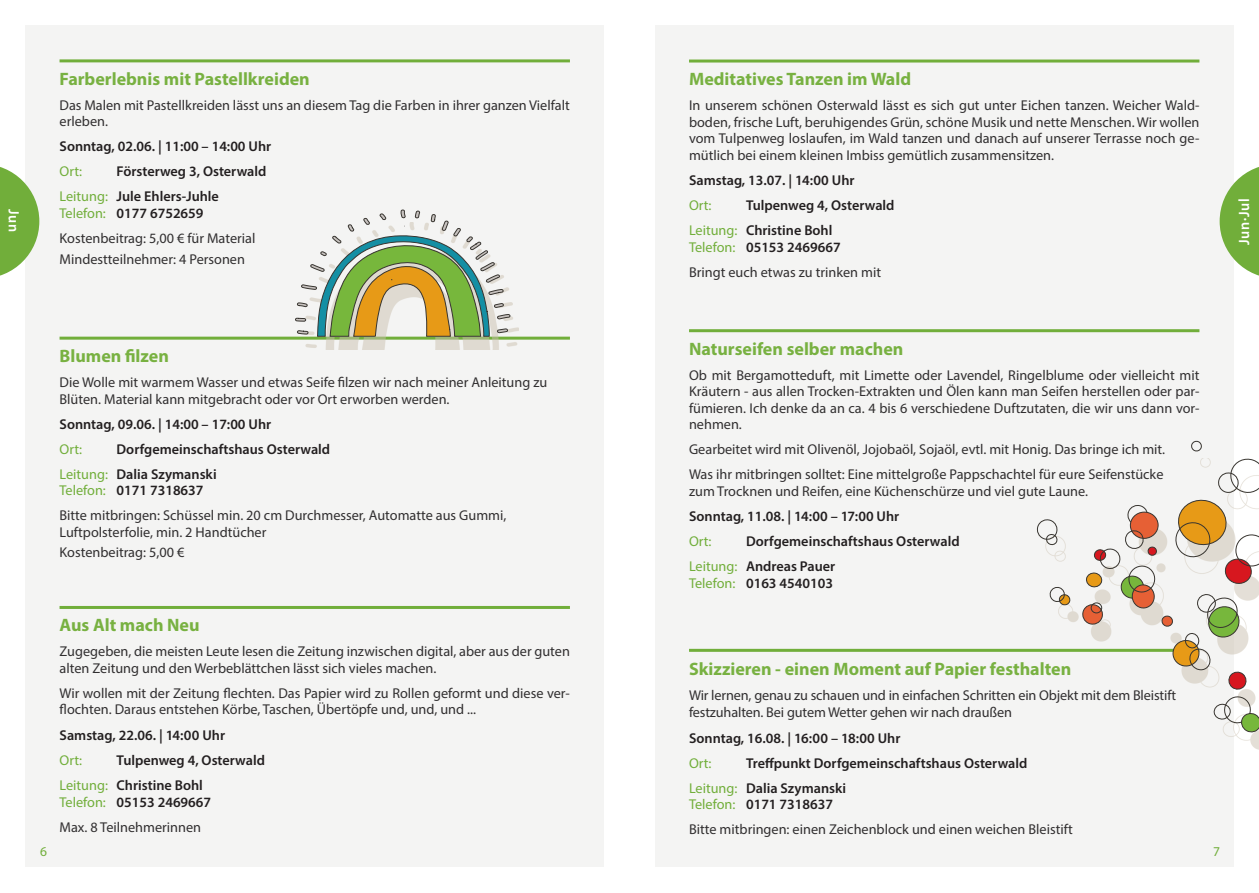
<style>
.page{position:relative;width:1259px;height:893px;background:#fff}
.page>*{position:absolute;margin:0;border:0;box-sizing:border-box;transform-origin:0 0}
.t1{font:700 18px "Myriad Pro";color:#78b141}
.t2{font:600 15px "Myriad Pro";letter-spacing:.05em;color:#fff;scale:.95 1}
.t3{font:14.25px/16.5px "Myriad Pro";color:#312f30}
.t4{font:600 14.25px/25px "Myriad Pro";color:#231f20}
.t5{font:14.25px "Myriad Pro";letter-spacing:.01em;color:#71ae3a}
.t6{font:13.5px "Myriad Pro";color:#71ae3a}
.s1{font-weight:400;color:#71ae3a}
.s2{color:#71ae3a}
.s3{font-weight:600;color:#231f20}
</style>
<div class="page">
<div style="left:26px;top:26px;width:578px;height:841px;background:#f4f4f3"></div>
<div style="left:655px;top:26px;width:578px;height:841px;background:#f4f4f3"></div>
<svg style="left:1219px;top:164px;width:40px;height:114px"></svg>
<svg style="left:0;top:164px;width:39px;height:114px"></svg>
<hr style="left:689px;top:329px;width:510px;height:3px;background:#71ae3a">
<hr style="left:60px;top:337px;width:510px;height:3px;background:#71ae3a">
<hr style="left:60px;top:606px;width:510px;height:3px;background:#71ae3a">
<hr style="left:60px;top:59px;width:510px;height:3px;background:#71ae3a">
<hr style="left:689px;top:649px;width:510px;height:3px;background:#71ae3a">
<hr style="left:689px;top:60px;width:510px;height:3px;background:#71ae3a">
<div style="left:303px;top:222px;width:216px;height:127px;background:#cac0af;opacity:.5"></div>
<svg style="left:276px;top:209px;width:235px;height:141px"></svg>
<div style="left:1045px;top:458px;width:214px;height:291px;background:#f4f4f3"></div>
<svg style="left:1049px;top:587px;width:22px;height:19px"></svg>
<svg style="left:1036px;top:519px;width:23px;height:26px"></svg>
<svg style="left:1080px;top:441px;width:179px;height:292px"></svg>
<p class="t2" style="left:23px;top:209px;width:26px;rotate:90deg">Jun</p>
<p class="t1" style="left:60px;top:67px;width:252px">Farberlebnis mit Pastellkreiden</p>
<p class="t3" style="left:60px;top:97px;width:512px">Das Malen mit Pastellkreiden lässt uns an diesem Tag die Farben in ihrer ganzen Vielfalt erleben.</p>
<p class="t4" style="left:60px;top:134px;width:213px">Sonntag, 02.06. | 11:00 – 14:00 Uhr</p>
<p class="t5" style="left:60px;top:163px;width:24px">Ort:</p>
<p class="t4" style="left:60px;top:159px;width:208px;text-indent:57px">Försterweg 3, Osterwald<br><span class="s1">Leitung:</span> Jule Ehlers-Juhle</p>
<p class="t3" style="left:60px;top:200px;width:197px;line-height:25px"><span class="s2">Telefon:</span> <span class="s3">0177 6752659<br></span>Kostenbeitrag: 5,00 € für Material</p>
<p class="t3" style="left:60px;top:250px;width:187px">Mindestteilnehmer: 4 Personen</p>
<p class="t1" style="left:60px;top:344px;width:111px">Blumen filzen</p>
<p class="t3" style="left:60px;top:374px;width:489px">Die Wolle mit warmem Wasser und etwas Seife filzen wir nach meiner Anleitung zu<br>Blüten. Material kann mitgebracht oder vor Ort erworben werden.</p>
<p class="t4" style="left:60px;top:411px;width:213px">Sonntag, 09.06. | 14:00 – 17:00 Uhr</p>
<p class="t5" style="left:60px;top:440px;width:24px">Ort:</p>
<p class="t4" style="left:60px;top:436px;width:272px;text-indent:57px">Dorfgemeinschaftshaus Osterwald<br><span class="s1">Leitung:</span> Dalia Szymanski</p>
<p class="t3" style="left:60px;top:478px;width:448px;line-height:25px"><span class="s2">Telefon:</span> <span class="s3">0171 7318637<br></span>Bitte mitbringen: Schüssel min. 20 cm Durchmesser, Automatte aus Gummi,</p>
<p class="t3" style="left:60px;top:521px;width:208px;line-height:20.7px">Luftpolsterfolie, min. 2 Handtücher<br>Kostenbeitrag: 5,00 €</p>
<p class="t6" style="left:40px;top:843px;width:8px">6</p>
<p class="t1" style="left:60px;top:614px;width:142px">Aus Alt mach Neu</p>
<p class="t3" style="left:60px;top:643px;width:512px">Zugegeben, die meisten Leute lesen die Zeitung inzwischen digital, aber aus der guten alten Zeitung und den Werbeblättchen lässt sich vieles machen.</p>
<p class="t3" style="left:60px;top:685px;width:512px">Wir wollen mit der Zeitung flechten. Das Papier wird zu Rollen geformt und diese ver&shy;flochten. Daraus entstehen Körbe, Taschen, Übertöpfe und, und, und ...</p>
<p class="t4" style="left:60px;top:722px;width:167px">Samstag, 22.06. | 14:00 Uhr</p>
<p class="t5" style="left:60px;top:751px;width:24px">Ort:</p>
<p class="t4" style="left:60px;top:747px;width:207px;text-indent:57px">Tulpenweg 4, Osterwald<br><span class="s1">Leitung:</span> Christine Bohl</p>
<p class="t3" style="left:60px;top:789px;width:153px;line-height:25px"><span class="s2">Telefon:</span> <span class="s3">05153 2469667<br></span>Max. 8 Teilnehmerinnen</p>
<p class="t1" style="left:689px;top:67px;width:223px">Meditatives Tanzen im Wald</p>
<p class="t3" style="left:689px;top:97px;width:512px;text-align:justify">In unserem schönen Osterwald lässt es sich gut unter Eichen tanzen. Weicher Wald&shy;boden, frische Luft, beruhigendes Grün, schöne Musik und nette Menschen. Wir wollen vom Tulpenweg loslaufen, im Wald tanzen und danach auf unserer Terrasse noch ge&shy;mütlich bei einem kleinen Imbiss gemütlich zusammensitzen.</p>
<p class="t4" style="left:689px;top:167px;width:167px">Samstag, 13.07. | 14:00 Uhr</p>
<p class="t5" style="left:689px;top:197px;width:24px">Ort:</p>
<p class="t4" style="left:689px;top:192px;width:207px;text-indent:57px">Tulpenweg 4, Osterwald<br><span class="s1">Leitung:</span> Christine Bohl</p>
<p class="t3" style="left:689px;top:234px;width:193px;line-height:25px"><span class="s2">Telefon:</span> <span class="s3">05153 2469667<br></span>Bringt euch etwas zu trinken mit</p>
<p class="t1" style="left:689px;top:337px;width:216px">Naturseifen selber machen</p>
<p class="t3" style="left:689px;top:366px;width:512px;text-align:justify">Ob mit Bergamotteduft, mit Limette oder Lavendel, Ringelblume oder vielleicht mit Kräutern - aus allen Trocken-Extrakten und Ölen kann man Seifen herstellen oder par&shy;fümieren. Ich denke da an ca. 4 bis 6 verschiedene Duftzutaten, die wir uns dann vor&shy;nehmen.</p>
<p class="t3" style="left:689px;top:437px;width:478px;line-height:25px">Gearbeitet wird mit Olivenöl, Jojobaöl, Sojaöl, evtl. mit Honig. Das bringe ich mit.<br>Was ihr mitbringen solltet: Eine mittelgroße Pappschachtel für eure Seifenstücke</p>
<p class="t3" style="left:689px;top:482px;width:400px">zum Trocknen und Reifen, eine Küchenschürze und viel gute Laune.</p>
<p class="t4" style="left:689px;top:504px;width:212px">Sonntag, 11.08. | 14:00 – 17:00 Uhr</p>
<p class="t5" style="left:689px;top:533px;width:24px">Ort:</p>
<p class="t4" style="left:689px;top:529px;width:272px;text-indent:57px">Dorfgemeinschaftshaus Osterwald<br><span class="s1">Leitung:</span> Andreas Pauer</p>
<p class="t4" style="left:689px;top:570px;width:145px"><span class="s1">Telefon:</span> 0163 4540103</p>
<p class="t2" style="left:1234px;top:245px;width:51px;rotate:-90deg">Jun∙Jul</p>
<p class="t1" style="left:689px;top:658px;width:384px">Skizzieren - einen Moment auf Papier festhalten</p>
<p class="t3" style="left:689px;top:687px;width:489px">Wir lernen, genau zu schauen und in einfachen Schritten ein Objekt mit dem Bleistift festzuhalten. Bei gutem Wetter gehen wir nach draußen</p>
<p class="t4" style="left:689px;top:725px;width:213px">Sonntag, 16.08. | 16:00 – 18:00 Uhr</p>
<p class="t5" style="left:689px;top:754px;width:24px">Ort:</p>
<p class="t4" style="left:689px;top:750px;width:340px;text-indent:57px">Treffpunkt Dorfgemeinschaftshaus Osterwald<br><span class="s1">Leitung:</span> Dalia Szymanski</p>
<p class="t3" style="left:689px;top:791px;width:385px;line-height:25px"><span class="s2">Telefon:</span> <span class="s3">0171 7318637<br></span>Bitte mitbringen: einen Zeichenblock und einen weichen Bleistift</p>
<p class="t6" style="left:1213px;top:843px;width:8px">7</p>
</div>
